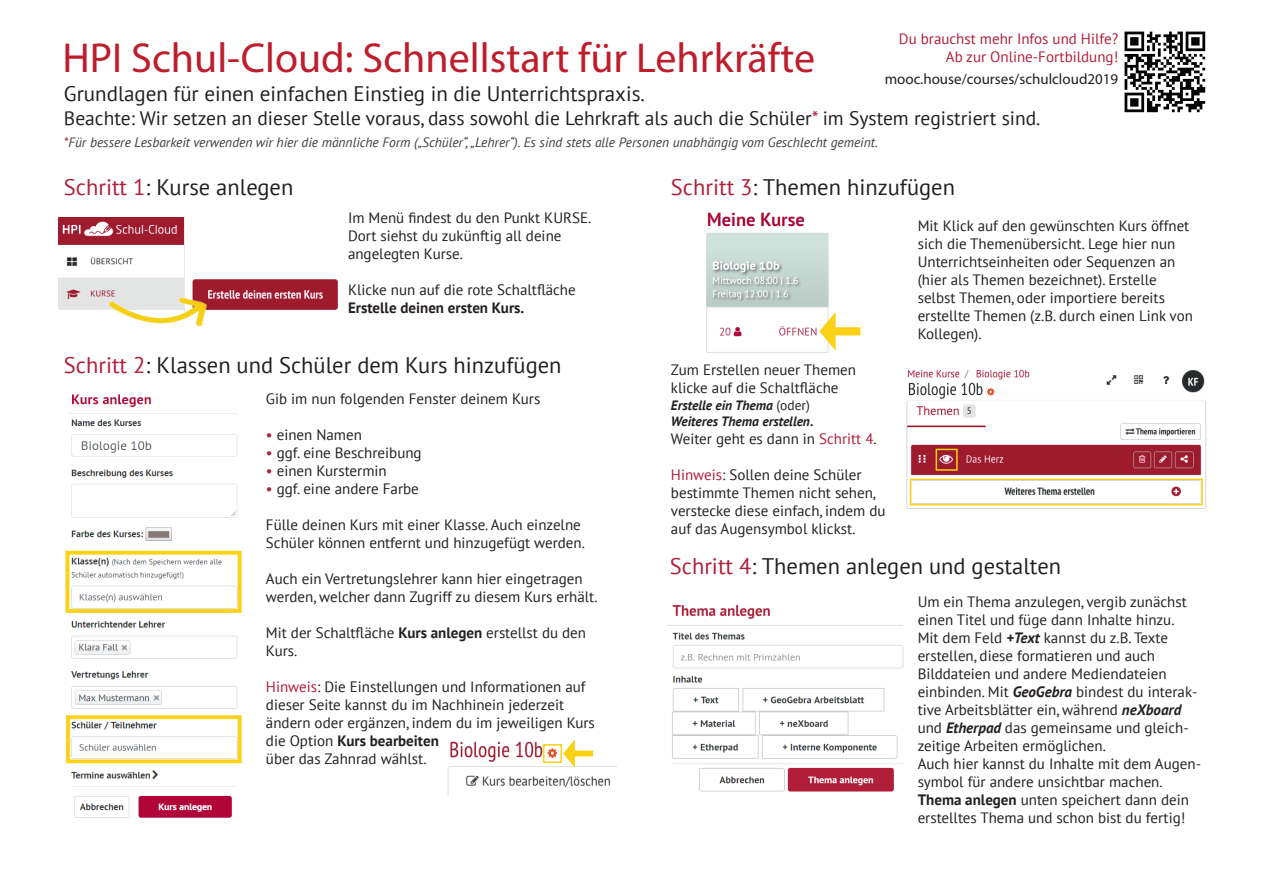
<style>
.page{position:relative;width:1263px;height:893px;background:#fff}
.page>*{position:absolute;margin:0;border:0;box-sizing:border-box;transform-origin:0 0}
.t1{font:42px "Myriad Pro";color:#be1d2c}
.t2{font:22.5px "PT Sans";color:#231f20}
.t3{font:21px "PT Sans";color:#231f20}
.t4{font:19.5px "PT Sans";color:#231f20}
.t5{font:15px/18px "PT Sans";color:#231f20}
.t6{font:15px/18px "PT Sans";color:#b01e3a;text-align:right}
.t7{font:15px "Myriad Pro";color:#231f20}
.t8{font:700 15px "PT Sans";color:#231f20}
.t9{font:italic 13.5px "PT Sans";color:#3e3e3f}
.t10{font:italic 700 13.5px/16.2px "PT Sans";color:#231f20}
.s1{color:#b01e3a}
.s2{color:#9f242d}
.s3{font-weight:700}
.s4{font-weight:400;font-style:normal}
.s5{font-style:normal}
.s6{font-weight:700;font-style:italic}
</style>
<div class="page">
<img style="left:667px;top:605px;width:237px;height:187px">
<img style="left:1124px;top:31px;width:82px;height:82px">
<img style="left:59px;top:217px;width:279px;height:93px">
<img style="left:107px;top:264px;width:105px;height:63px">
<img style="left:906px;top:369px;width:300px;height:140px">
<div style="left:910px;top:479px;width:293px;height:26px;border:2px solid #f9d214"></div>
<img style="left:447px;top:739px;width:169px;height:57px">
<div style="left:543px;top:744px;width:19px;height:19px;border:2px solid #f9d214"></div>
<div style="left:935px;top:449px;width:23px;height:22px;border:2px solid #f9d214"></div>
<img style="left:563px;top:740px;width:29px;height:27px">
<img style="left:65px;top:394px;width:177px;height:424px">
<img style="left:706px;top:212px;width:155px;height:141px">
<p class="t6" style="left:899px;top:29px;width:221px">Du brauchst mehr Infos und Hilfe?<br>Ab zur Online-Fortbildung!</p>
<p class="t7" style="left:885px;top:70px;width:235px">mooc.house/courses/schulcloud2019</p>
<h1 class="t1" style="left:62px;top:32px;width:754px">HPI Schul-Cloud: Schnellstart für Lehrkräfte</h1>
<h3 class="t3" style="left:64px;top:80px;width:583px">Grundlagen für einen einfachen Einstieg in die Unterrichtspraxis.</h3>
<h3 class="t4" style="left:64px;top:105px;width:978px">Beachte: Wir setzen an dieser Stelle voraus, dass sowohl die Lehrkraft als auch die Schüler<span class="s1">*</span> im System registriert sind.</h3>
<p class="t9" style="left:64px;top:134px;width:815px"><span class="s2">*</span>Für bessere Lesbarkeit verwenden wir hier die männliche Form („Schüler“, „Lehrer“). Es sind stets alle Personen unabhängig vom Geschlecht gemeint.</p>
<h2 class="t2" style="left:64px;top:173px;width:231px"><span class="s1">Schritt 1</span>: Kurse anlegen</h2>
<p class="t5" style="left:348px;top:208px;width:245px">Im Menü findest du den Punkt KURSE.<br>Dort siehst du zukünftig all deine angelegten Kurse.</p>
<p class="t5" style="left:348px;top:280px;width:229px">Klicke nun auf die rote Schaltfläche</p>
<p class="t8" style="left:348px;top:297px;width:178px">Erstelle deinen ersten Kurs.</p>
<h2 class="t2" style="left:64px;top:351px;width:499px"><span class="s1">Schritt 2</span>: Klassen und Schüler dem Kurs hinzufügen</h2>
<p class="t5" style="left:266px;top:390px;width:276px">Gib im nun folgenden Fenster deinem Kurs</p>
<p class="t5" style="left:266px;top:426px;width:97px"><span class="s1">•</span> einen Namen</p>
<p class="t5" style="left:266px;top:444px;width:157px"><span class="s1">•</span> ggf. eine Beschreibung</p>
<p class="t5" style="left:266px;top:462px;width:122px"><span class="s1">•</span> einen Kurstermin</p>
<p class="t5" style="left:266px;top:480px;width:154px"><span class="s1">•</span> ggf. eine andere Farbe</p>
<p class="t5" style="left:266px;top:516px;width:320px">Fülle deinen Kurs mit einer Klasse. Auch einzelne<br>Schüler können entfernt und hinzugefügt werden.</p>
<p class="t5" style="left:266px;top:570px;width:333px">Auch ein Vertretungslehrer kann hier eingetragen werden, welcher dann Zugriff zu diesem Kurs erhält.</p>
<p class="t5" style="left:266px;top:624px;width:322px">Mit der Schaltfläche <span class="s3">Kurs anlegen</span> erstellst du den<br>Kurs.</p>
<p class="t5" style="left:266px;top:678px;width:330px"><span class="s1">Hinweis</span>: Die Einstellungen und Informationen auf dieser Seite kannst du im Nachhinein jederzeit ändern oder ergänzen, indem du im jeweiligen Kurs die Option <span class="s3">Kurs bearbeiten<br></span>über das Zahnrad wählst.</p>
<h2 class="t2" style="left:671px;top:173px;width:286px"><span class="s1">Schritt 3</span>: Themen hinzufügen</h2>
<p class="t5" style="left:671px;top:361px;width:187px">Zum Erstellen neuer Themen klicke auf die Schaltfläche</p>
<p class="t10" style="left:671px;top:396px;width:144px">Erstelle ein Thema <span class="s4">(oder)<br></span>Weiteres Thema erstellen<span class="s5">.</span></p>
<p class="t5" style="left:671px;top:429px;width:207px">Weiter geht es dann in <span class="s1">Schritt 4</span>.</p>
<p class="t5" style="left:671px;top:465px;width:216px"><span class="s1">Hinweis</span>: Sollen deine Schüler bestimmte Themen nicht sehen, verstecke diese einfach, indem du auf das Augensymbol klickst.</p>
<p class="t5" style="left:918px;top:216px;width:277px">Mit Klick auf den gewünschten Kurs öffnet sich die Themenübersicht. Lege hier nun Unterrichtseinheiten oder Sequenzen an (hier als Themen bezeichnet). Erstelle selbst Themen, oder importiere bereits erstellte Themen (z.B. durch einen Link von Kollegen).</p>
<h2 class="t2" style="left:670px;top:552px;width:393px"><span class="s1">Schritt 4</span>: Themen anlegen und gestalten</h2>
<p class="t5" style="left:918px;top:592px;width:285px">Um ein Thema anzulegen, vergib zunächst einen Titel und füge dann Inhalte hinzu.<br>Mit dem Feld <span class="s6">+Text</span> kannst du z.B. Texte erstellen, diese formatieren und auch Bilddateien und andere Mediendateien einbinden. Mit <span class="s6">GeoGebra</span> bindest du interak&shy;tive Arbeitsblätter ein, während <span class="s6">neXboard </span>und <span class="s6">Etherpad</span> das gemeinsame und gleich&shy;zeitige Arbeiten ermöglichen.<br>Auch hier kannst du Inhalte mit dem Augen&shy;symbol für andere unsichtbar machen.<br><span class="s3">Thema anlegen</span> unten speichert dann dein erstelltes Thema und schon bist du fertig!</p>
</div>
